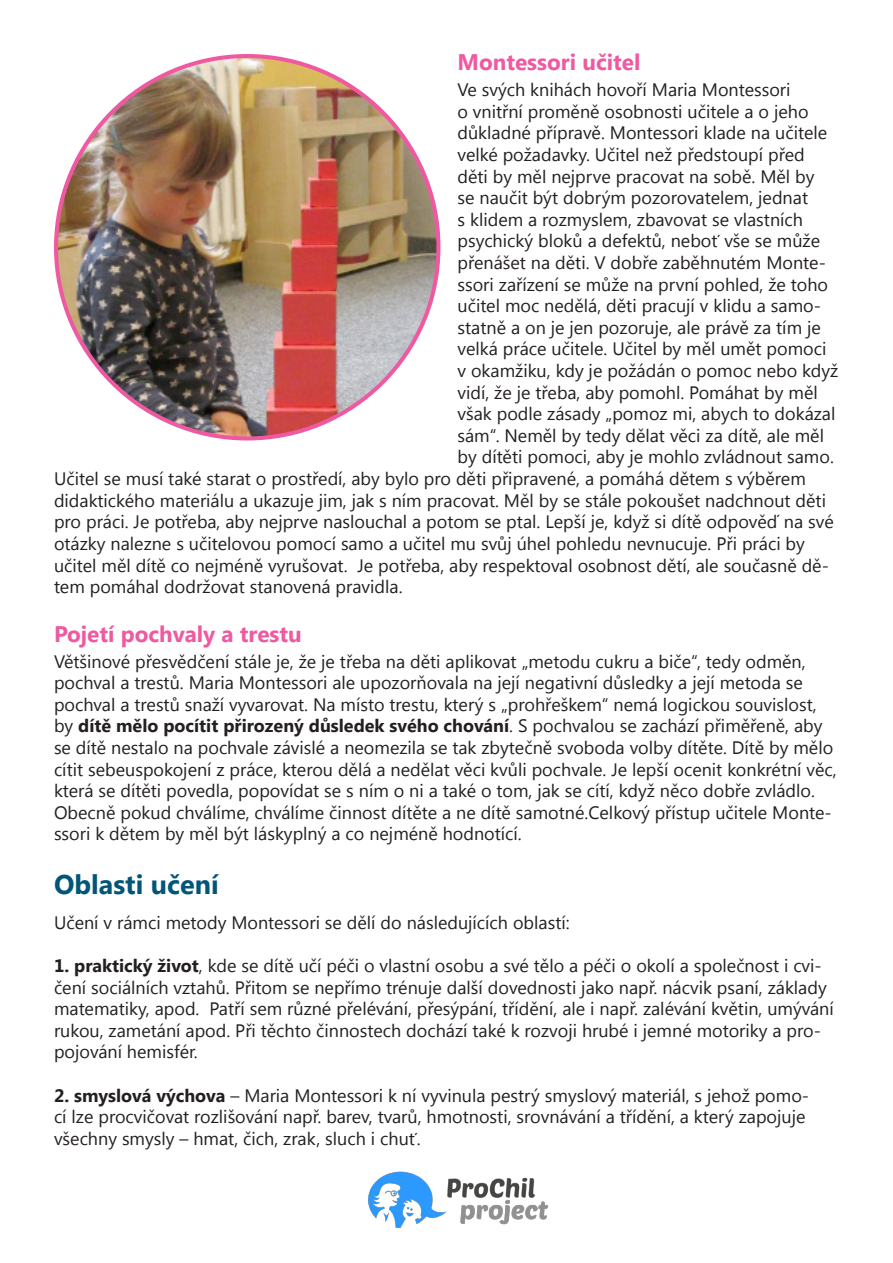
<style>
.page{position:relative;width:893px;height:1263px;background:#fff}
.page>*{position:absolute;margin:0;border:0;box-sizing:border-box;transform-origin:0 0}
.t1{font:700 27px "Segoe UI";color:#005578}
.t2{font:700 22.5px "Segoe UI";color:#ef59a1}
.t3{font:18px/21.6px "Segoe UI";color:#231f20}
.s1{font-weight:700}
</style>
<div class="page">
<img style="left:368px;top:1171px;width:181px;height:58px">
<img style="left:56px;top:56px;width:382px;height:382px;border-radius:191px">
<p class="t2" style="left:457px;top:46px;width:184px">Montessori učitel</p>
<p class="t3" style="left:457px;top:78px;width:382px">Ve svých knihách hovoří Maria Montessori<br>o vnitřní proměně osobnosti učitele a o jeho důkladné přípravě. Montessori klade na učitele velké požadavky. Učitel než předstoupí před děti by měl nejprve pracovat na sobě. Měl by<br>se naučit být dobrým pozorovatelem, jednat<br>s klidem a rozmyslem, zbavovat se vlastních psychický bloků a defektů, neboť vše se může přenášet na děti. V dobře zaběhnutém Monte&shy;ssori zařízení se může na první pohled, že toho učitel moc nedělá, děti pracují v klidu a samo&shy;statně a on je jen pozoruje, ale právě za tím je velká práce učitele. Učitel by měl umět pomoci v okamžiku, kdy je požádán o pomoc nebo když vidí, že je třeba, aby pomohl. Pomáhat by měl však podle zásady „pomoz mi, abych to dokázal sám“. Neměl by tedy dělat věci za dítě, ale měl by dítěti pomoci, aby je mohlo zvládnout samo.</p>
<p class="t3" style="left:54px;top:467px;width:781px">Učitel se musí také starat o prostředí, aby bylo pro děti připravené, a pomáhá dětem s výběrem didaktického materiálu a ukazuje jim, jak s ním pracovat. Měl by se stále pokoušet nadchnout děti pro práci. Je potřeba, aby nejprve naslouchal a potom se ptal. Lepší je, když si dítě odpověď na své otázky nalezne s učitelovou pomocí samo a učitel mu svůj úhel pohledu nevnucuje. Při práci by učitel měl dítě co nejméně vyrušovat. Je potřeba, aby respektoval osobnost dětí, ale současně dě&shy;tem pomáhal dodržovat stanovená pravidla.</p>
<p class="t2" style="left:54px;top:618px;width:249px">Pojetí pochvaly a trestu</p>
<p class="t3" style="left:54px;top:650px;width:784px">Většinové přesvědčení stále je, že je třeba na děti aplikovat „metodu cukru a biče“, tedy odměn, pochval a trestů. Maria Montessori ale upozorňovala na její negativní důsledky a její metoda se pochval a trestů snaží vyvarovat. Na místo trestu, který s „prohřeškem“ nemá logickou souvislost, by <span class="s1">dítě mělo pocítit přirozený důsledek svého chování</span>. S pochvalou se zachází přiměřeně, aby se dítě nestalo na pochvale závislé a neomezila se tak zbytečně svoboda volby dítěte. Dítě by mělo cítit sebeuspokojení z práce, kterou dělá a nedělat věci kvůli pochvale. Je lepší ocenit konkrétní věc, která se dítěti povedla, popovídat se s ním o ni a také o tom, jak se cítí, když něco dobře zvládlo.<br>Obecně pokud chválíme, chválíme činnost dítěte a ne dítě samotné.Celkový přístup učitele Monte&shy;ssori k dětem by měl být láskyplný a co nejméně hodnotící.</p>
<p class="t1" style="left:54px;top:865px;width:166px">Oblasti učení</p>
<p class="t3" style="left:54px;top:911px;width:517px">Učení v rámci metody Montessori se dělí do následujících oblastí:</p>
<p class="t3" style="left:54px;top:954px;width:781px"><span class="s1">1. praktický život</span>, kde se dítě učí péči o vlastní osobu a své tělo a péči o okolí a společnost i cvi&shy;čení sociálních vztahů. Přitom se nepřímo trénuje další dovednosti jako např. nácvik psaní, základy matematiky, apod. Patří sem různé přelévání, přesýpání, třídění, ale i např. zalévání květin, umývání rukou, zametání apod. Při těchto činnostech dochází také k rozvoji hrubé i jemné motoriky a pro&shy;pojování hemisfér.</p>
<p class="t3" style="left:54px;top:1083px;width:757px"><span class="s1">2. smyslová výchova</span> – Maria Montessori k ní vyvinula pestrý smyslový materiál, s jehož pomo&shy;cí lze procvičovat rozlišování např. barev, tvarů, hmotnosti, srovnávání a třídění, a který zapojuje všechny smysly – hmat, čich, zrak, sluch i chuť.</p>
</div>
